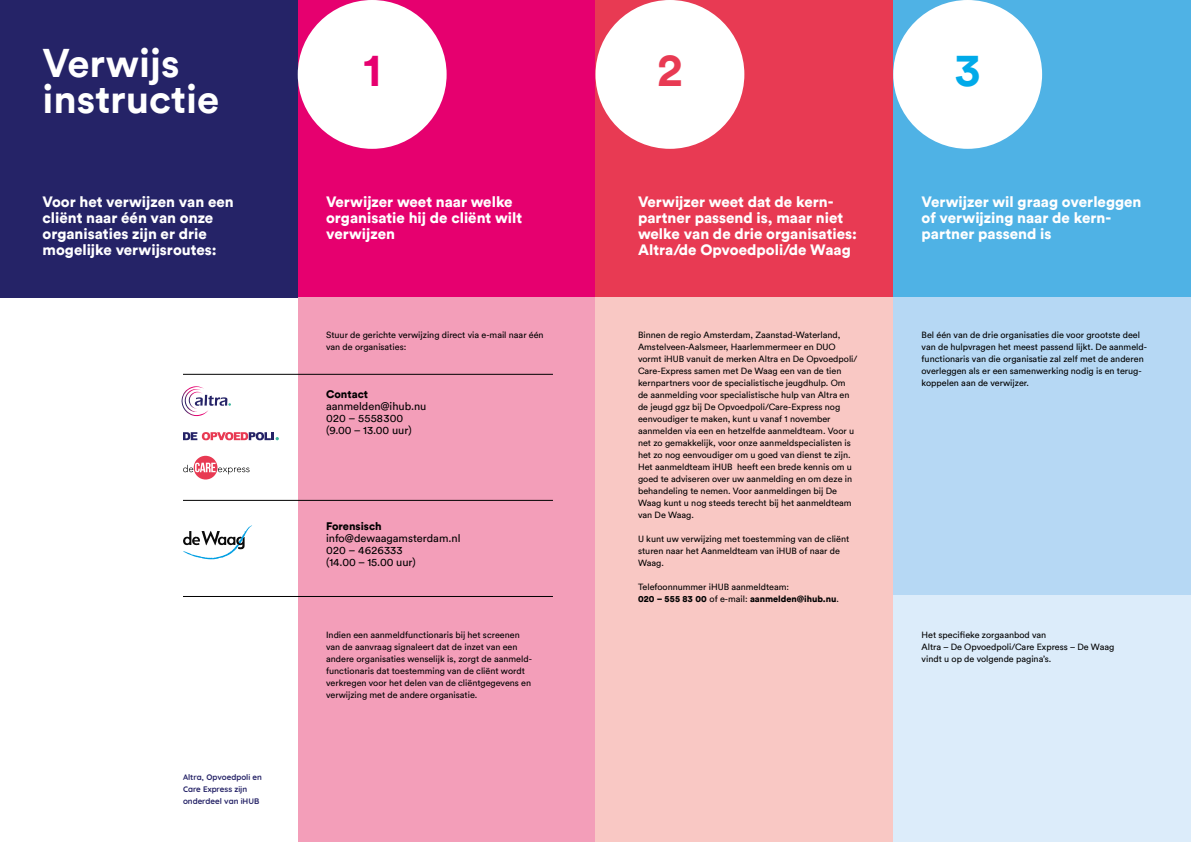
<style>
.page{position:relative;width:1191px;height:842px;background:#fff}
.page>*{position:absolute;margin:0;border:0;box-sizing:border-box;transform-origin:0 0}
.t1{font:700 46px "Circular";color:#e6006f}
.t2{font:700 46px "Circular";color:#e83a53}
.t3{font:700 46px "Circular";color:#00aae9}
.t4{font:700 40px/36px "Circular";color:#fff}
.t5{font:900 15px/16px "Circular";color:#fff}
.t6{font:11px/12px "Circular";color:#000}
.t7{font:900 11px "Circular";color:#000}
.t8{font:9px/12px "Circular";color:#000}
.t9{font:700 8px/12px "Quicksand";color:#252367}
.s1{font-weight:900}
</style>
<div class="page">
<div style="left:0;top:0;width:298px;height:298px;background:#252367"></div>
<div style="left:298px;top:0;width:297px;height:298px;background:#e6006f"></div>
<div style="left:298px;top:298px;width:297px;height:544px;background:#f39eb9"></div>
<div style="left:595px;top:0;width:298px;height:298px;background:#e83a53"></div>
<div style="left:595px;top:298px;width:298px;height:544px;background:#f9c8c4"></div>
<div style="left:893px;top:0;width:298px;height:298px;background:#4fb2e5"></div>
<div style="left:893px;top:298px;width:298px;height:544px;background:#b6d8f4"></div>
<div style="left:298px;top:0;width:148px;height:149px;background:#fff;border-radius:50%"></div>
<div style="left:893px;top:0;width:149px;height:149px;background:#fff;border-radius:50%"></div>
<div style="left:595px;top:0;width:149px;height:149px;background:#fff;border-radius:50%"></div>
<svg style="left:183px;top:525px;width:69px;height:34px"></svg>
<svg style="left:183px;top:456px;width:66px;height:23px"></svg>
<hr style="left:183px;top:500px;width:370px;height:1px;background:#000">
<hr style="left:183px;top:596px;width:370px;height:1px;background:#000">
<hr style="left:183px;top:374px;width:370px;height:1px;background:#000">
<div style="left:893px;top:595px;width:298px;height:247px;background:#dcecfa"></div>
<svg style="left:181px;top:386px;width:50px;height:30px"></svg>
<svg style="left:183px;top:432px;width:96px;height:8px"></svg>
<h2 class="t4" style="left:43px;top:44px;width:178px">Verwijs instructie</h2>
<h3 class="t5" style="left:43px;top:194px;width:193px">Voor het verwijzen van een cliënt naar één van onze organisaties zijn er drie mogelijke verwijsroutes:</h3>
<p class="t9" style="left:183px;top:771px;width:80px">Altra, Opvoedpoli en<br>Care Express zijn onderdeel van iHUB</p>
<h1 class="t1" style="left:363px;top:38px;width:20px">1</h1>
<h3 class="t5" style="left:326px;top:194px;width:197px">Verwijzer weet naar welke organisatie hij de cliënt wilt verwijzen</h3>
<p class="t8" style="left:326px;top:329px;width:219px">Stuur de gerichte verwijzing direct via e-mail naar één van de organisaties:</p>
<p class="t7" style="left:326px;top:387px;width:43px">Contact</p>
<p class="t6" style="left:326px;top:400px;width:102px">aanmelden@ihub.nu<br>020 – 5558300 (9.00 – 13.00 uur)</p>
<p class="t7" style="left:326px;top:519px;width:57px">Forensisch</p>
<p class="t6" style="left:326px;top:532px;width:136px">info@dewaagamsterdam.nl<br>020 – 4626333<br>(14.00 – 15.00 uur)</p>
<p class="t8" style="left:326px;top:629px;width:207px">Indien een aanmeldfunctionaris bij het screenen van de aanvraag signaleert dat de inzet van een andere organisaties wenselijk is, zorgt de aanmeld&shy;functionaris dat toestemming van de cliënt wordt verkregen voor het delen van de cliëntgegevens en verwijzing met de andere organisatie.</p>
<h1 class="t2" style="left:657px;top:38px;width:26px">2</h1>
<h1 class="t3" style="left:955px;top:38px;width:27px">3</h1>
<h3 class="t5" style="left:638px;top:194px;width:220px">Verwijzer weet dat de kern&shy;partner passend is, maar niet welke van de drie organisaties:<br>Altra/de Opvoedpoli/de Waag</h3>
<p class="t8" style="left:638px;top:329px;width:221px">Binnen de regio Amsterdam, Zaanstad-Waterland, Amstelveen-Aalsmeer, Haarlemmermeer en DUO vormt iHUB vanuit de merken Altra en De Opvoedpoli/ Care-Express samen met De Waag een van de tien kernpartners voor de specialistische jeugdhulp. Om de aanmelding voor specialistische hulp van Altra en de jeugd ggz bij De Opvoedpoli/Care-Express nog eenvoudiger te maken, kunt u vanaf 1 november aanmelden via een en hetzelfde aanmeldteam. Voor u net zo gemakkelijk, voor onze aanmeldspecialisten is het zo nog eenvoudiger om u goed van dienst te zijn.<br>Het aanmeldteam iHUB heeft een brede kennis om u goed te adviseren over uw aanmelding en om deze in behandeling te nemen. Voor aanmeldingen bij De Waag kunt u nog steeds terecht bij het aanmeldteam van De Waag.</p>
<p class="t8" style="left:638px;top:533px;width:213px">U kunt uw verwijzing met toestemming van de cliënt sturen naar het Aanmeldteam van iHUB of naar de<br>Waag.</p>
<p class="t8" style="left:638px;top:581px;width:203px">Telefoonnummer iHUB aanmeldteam:<br><span class="s1">020 – 555 83 00</span> of e-mail: <span class="s1">aanmelden@ihub.nu</span>.</p>
<h3 class="t5" style="left:921px;top:194px;width:221px">Verwijzer wil graag overleggen of verwijzing naar de kern&shy;partner passend is</h3>
<p class="t8" style="left:921px;top:329px;width:227px">Bel één van de drie organisaties die voor grootste deel van de hulpvragen het meest passend lijkt. De aanmeld&shy;functionaris van die organisatie zal zelf met de anderen overleggen als er een samenwerking nodig is en terug&shy;koppelen aan de verwijzer.</p>
<p class="t8" style="left:921px;top:629px;width:194px">Het specifieke zorgaanbod van<br>Altra – De Opvoedpoli/Care Express – De Waag vindt u op de volgende pagina’s.</p>
</div>
